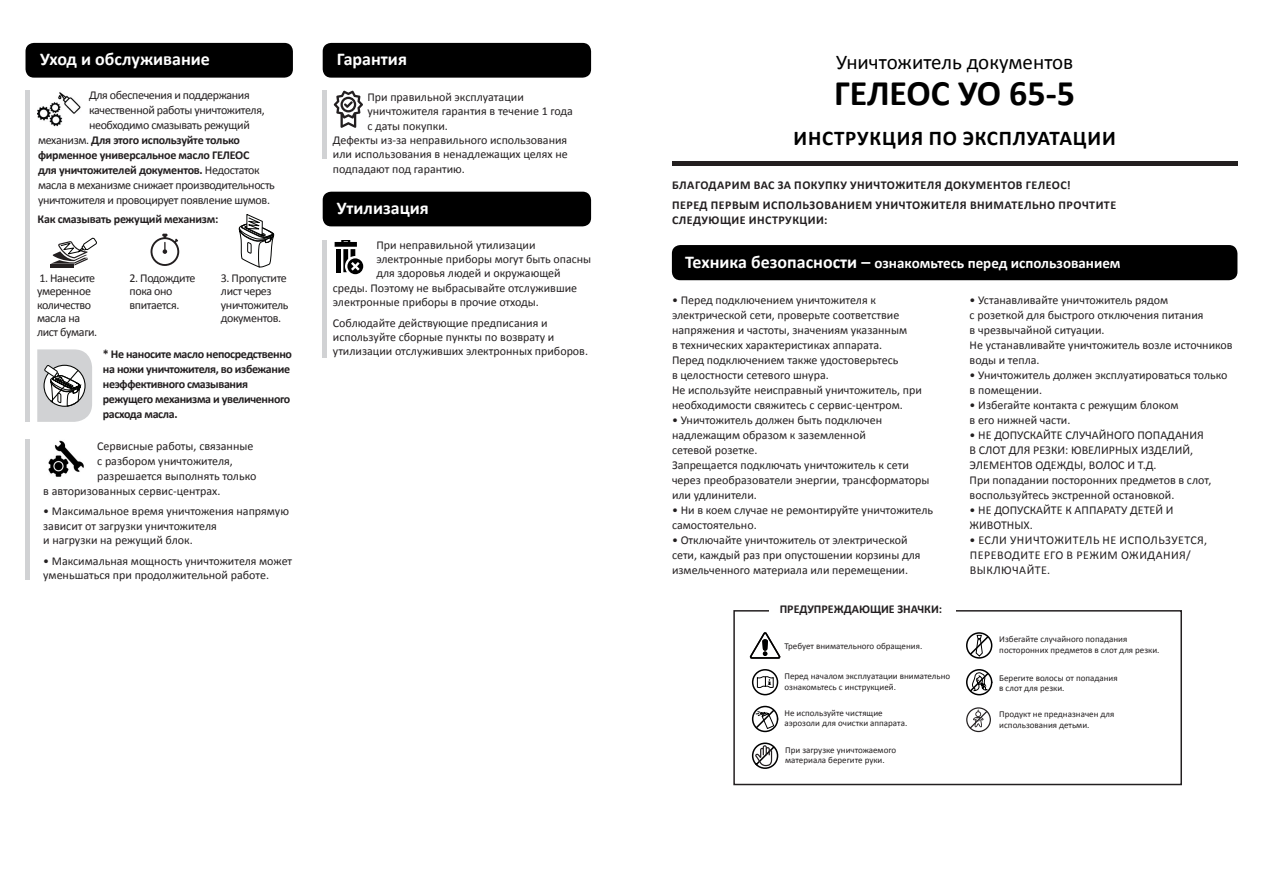
<style>
.page{position:relative;width:1263px;height:893px;background:#fff}
.page>*{position:absolute;margin:0;border:0;box-sizing:border-box;transform-origin:0 0}
.t1{font:700 36px "Calibri";color:#000}
.t2{font:700 21px "Calibri";letter-spacing:.04em;color:#000}
.t3{font:21px "Calibri";color:#000}
.t4{font:700 18px "Calibri";color:#fff}
.t5{font:700 15px "Calibri";color:#fff}
.t6{font:12px/15px "Calibri";color:#231f20}
.t7{font:12px/13.5px "Calibri";letter-spacing:-.03em;color:#231f20}
.t8{font:700 12px/15px "Calibri";letter-spacing:-.02em;color:#231f20}
.t9{font:700 12px "Calibri";letter-spacing:.04em;color:#231f20}
.t10{font:12px/15px "Calibri";letter-spacing:.04em;color:#231f20}
.t11{font:700 12px "Calibri";color:#231f20}
.t12{font:9px/10.5px "Calibri";color:#231f20}
.s1{font-weight:400}
.s2{font-size:18px}
</style>
<div class="page">
<div style="left:733px;top:610px;width:449px;height:175px;border:2px solid #231f20"></div>
<div style="left:769px;top:606px;width:186px;height:11px;background:#fff"></div>
<div style="left:966px;top:669px;width:26px;height:26px;border:2px solid #000;border-radius:50%"></div>
<div style="left:966px;top:632px;width:26px;height:27px;border:2px solid #000;border-radius:50%"></div>
<svg style="left:968px;top:634px;width:22px;height:59px"></svg>
<svg style="left:751px;top:742px;width:28px;height:27px"></svg>
<div style="left:752px;top:706px;width:26px;height:26px;border:2px solid #000;border-radius:50%"></div>
<svg style="left:754px;top:708px;width:22px;height:22px"></svg>
<svg style="left:757px;top:676px;width:17px;height:12px"></svg>
<div style="left:752px;top:669px;width:26px;height:26px;border:2px solid #000;border-radius:50%"></div>
<svg style="left:749px;top:632px;width:32px;height:27px"></svg>
<div style="left:672px;top:245px;width:565px;height:35px;background:#000;border-radius:9px"></div>
<div style="left:672px;top:161px;width:565px;height:5px;background:#231f20"></div>
<div style="left:26px;top:43px;width:267px;height:35px;background:#000;border-radius:9px"></div>
<img style="left:48px;top:440px;width:36px;height:37px">
<img style="left:38px;top:92px;width:43px;height:35px">
<hr style="left:51px;top:264px;width:23px;height:3px;background:#231f20">
<svg style="left:51px;top:237px;width:46px;height:29px"></svg>
<svg style="left:334px;top:91px;width:29px;height:37px"></svg>
<div style="left:323px;top:43px;width:268px;height:35px;background:#000;border-radius:9px"></div>
<div style="left:323px;top:192px;width:268px;height:34px;background:#000;border-radius:9px"></div>
<svg style="left:335px;top:240px;width:28px;height:34px"></svg>
<svg style="left:151px;top:234px;width:28px;height:32px"></svg>
<svg style="left:239px;top:214px;width:35px;height:54px"></svg>
<svg style="left:37px;top:349px;width:55px;height:73px"></svg>
<svg style="left:966px;top:707px;width:25px;height:25px"></svg>
<hr style="left:26px;top:90px;width:4px;height:332px;background:#d1d2d4">
<hr style="left:26px;top:439px;width:4px;height:141px;background:#d1d2d4">
<hr style="left:323px;top:90px;width:4px;height:68px;background:#d1d2d4">
<hr style="left:323px;top:240px;width:4px;height:117px;background:#d1d2d4">
<p class="t4" style="left:40px;top:48px;width:171px">Уход и обслуживание</p>
<p class="t7" style="left:89px;top:88px;width:162px">Для обеспечения и поддержания</p>
<p class="t7" style="left:89px;top:103px;width:177px">качественной работы уничтожителя,</p>
<p class="t7" style="left:89px;top:118px;width:162px">необходимо смазывать режущий</p>
<p class="t8" style="left:38px;top:133px;width:203px"><span class="s1">механизм.</span> Для этого используйте только</p>
<p class="t8" style="left:38px;top:148px;width:213px">фирменное универсальное масло ГЕЛЕОС</p>
<p class="t8" style="left:38px;top:163px;width:223px">для уничтожителей документов. <span class="s1">Недостаток</span></p>
<p class="t7" style="left:38px;top:178px;width:238px">масла в механизме снижает производительность</p>
<p class="t7" style="left:38px;top:193px;width:233px">уничтожителя и провоцирует появление шумов.</p>
<p class="t8" style="left:38px;top:211px;width:182px">Как смазывать режущий механизм:</p>
<p class="t7" style="left:129px;top:271px;width:68px">2. Подождите пока оно впитается.</p>
<p class="t7" style="left:221px;top:271px;width:69px">3. Пропустите лист через уничтожитель</p>
<p class="t7" style="left:221px;top:311px;width:62px">документов.</p>
<p class="t8" style="left:103px;top:347px;width:191px">* Не наносите масло непосредственно на ножи уничтожителя, во избежание неэффективного смазывания режущего механизма и увеличенного расхода масла.</p>
<p class="t6" style="left:97px;top:438px;width:158px">Сервисные работы, связанные</p>
<p class="t6" style="left:97px;top:453px;width:161px">с разбором уничтожителя, разрешается выполнять только</p>
<p class="t6" style="left:43px;top:483px;width:179px">в авторизованных сервис-центрах.</p>
<p class="t6" style="left:43px;top:504px;width:247px;line-height:14.4px">• Максимальное время уничтожения напрямую зависит от загрузки уничтожителя</p>
<p class="t6" style="left:43px;top:533px;width:151px">и нагрузки на режущий блок.</p>
<p class="t6" style="left:43px;top:553px;width:250px;line-height:14.4px">• Максимальная мощность уничтожителя может уменьшаться при продолжительной работе.</p>
<p class="t7" style="left:37px;top:271px;width:60px">1. Нанесите умеренное количество масла на</p>
<p class="t7" style="left:37px;top:325px;width:62px">лист бумаги.</p>
<p class="t4" style="left:337px;top:48px;width:71px">Гарантия</p>
<p class="t6" style="left:367px;top:90px;width:207px;line-height:14.4px">При правильной эксплуатации уничтожителя гарантия в течение 1 года</p>
<p class="t6" style="left:367px;top:118px;width:82px">с даты покупки.</p>
<p class="t6" style="left:333px;top:133px;width:236px;line-height:14.4px;text-align:justify">Дефекты из-за неправильного использования или использования в ненадлежащих целях не подпадают под гарантию.</p>
<p class="t4" style="left:337px;top:196px;width:93px">Утилизация</p>
<p class="t6" style="left:376px;top:237px;width:161px">При неправильной утилизации</p>
<p class="t6" style="left:376px;top:252px;width:216px">электронные приборы могут быть опасны</p>
<p class="t6" style="left:376px;top:266px;width:186px">для здоровья людей и окружающей</p>
<p class="t6" style="left:333px;top:280px;width:246px">среды. Поэтому не выбрасывайте отслужившие</p>
<p class="t6" style="left:333px;top:295px;width:208px">электронные приборы в прочие отходы.</p>
<p class="t6" style="left:333px;top:315px;width:257px;line-height:14.4px">Соблюдайте действующие предписания и используйте сборные пункты по возврату и утилизации отслуживших электронных приборов.</p>
<p class="t3" style="left:836px;top:49px;width:239px">Уничтожитель документов</p>
<p class="t1" style="left:834px;top:70px;width:242px">ГЕЛЕОС УО 65-5</p>
<p class="t2" style="left:793px;top:125px;width:324px">ИНСТРУКЦИЯ ПО ЭКСПЛУАТАЦИИ</p>
<p class="t9" style="left:672px;top:177px;width:400px">БЛАГОДАРИМ ВАС ЗА ПОКУПКУ УНИЧТОЖИТЕЛЯ ДОКУМЕНТОВ ГЕЛЕОС!</p>
<p class="t9" style="left:672px;top:198px;width:446px">ПЕРЕД ПЕРВЫМ ИСПОЛЬЗОВАНИЕМ УНИЧТОЖИТЕЛЯ ВНИМАТЕЛЬНО ПРОЧТИТЕ</p>
<p class="t9" style="left:672px;top:212px;width:157px">СЛЕДУЮЩИЕ ИНСТРУКЦИИ:</p>
<p class="t5" style="left:685px;top:253px;width:437px"><span class="s2">Техника безопасности –</span> ознакомьтесь перед использованием</p>
<p class="t6" style="left:672px;top:293px;width:229px">• Перед подключением уничтожителя к электрической сети, проверьте соответствие</p>
<p class="t6" style="left:672px;top:323px;width:237px">напряжения и частоты, значениям указанным</p>
<p class="t6" style="left:672px;top:338px;width:212px">в технических характеристиках аппарата.</p>
<p class="t6" style="left:672px;top:353px;width:228px">Перед подключением также удостоверьтесь</p>
<p class="t6" style="left:672px;top:368px;width:158px">в целостности сетевого шнура.</p>
<p class="t6" style="left:672px;top:383px;width:251px">Не используйте неисправный уничтожитель, при необходимости свяжитесь с сервис-центром.</p>
<p class="t6" style="left:672px;top:413px;width:212px">• Уничтожитель должен быть подключен надлежащим образом к заземленной</p>
<p class="t6" style="left:672px;top:443px;width:87px">сетевой розетке.</p>
<p class="t6" style="left:672px;top:458px;width:259px">Запрещается подключать уничтожитель к сети через преобразователи энергии, трансформаторы или удлинители.</p>
<p class="t6" style="left:672px;top:503px;width:263px">• Ни в коем случае не ремонтируйте уничтожитель самостоятельно.</p>
<p class="t6" style="left:672px;top:533px;width:250px">• Отключайте уничтожитель от электрической сети, каждый раз при опустошении корзины для измельченного материала или перемещении.</p>
<p class="t11" style="left:780px;top:602px;width:164px">ПРЕДУПРЕЖДАЮЩИЕ ЗНАЧКИ:</p>
<p class="t12" style="left:784px;top:640px;width:139px">Требует внимательного обращения.</p>
<p class="t12" style="left:784px;top:671px;width:167px">Перед началом эксплуатации внимательно ознакомьтесь с инструкцией.</p>
<p class="t12" style="left:784px;top:707px;width:100px">Не используйте чистящие</p>
<p class="t12" style="left:784px;top:718px;width:124px">аэрозоли для очистки аппарата.</p>
<p class="t12" style="left:785px;top:744px;width:112px">При загрузке уничтожаемого</p>
<p class="t12" style="left:785px;top:755px;width:101px">материала берегите руки.</p>
<p class="t6" style="left:970px;top:293px;width:200px">• Устанавливайте уничтожитель рядом</p>
<p class="t6" style="left:970px;top:308px;width:235px">с розеткой для быстрого отключения питания</p>
<p class="t6" style="left:970px;top:323px;width:136px">в чрезвычайной ситуации.</p>
<p class="t6" style="left:970px;top:338px;width:265px">Не устанавливайте уничтожитель возле источников воды и тепла.</p>
<p class="t6" style="left:970px;top:368px;width:259px">• Уничтожитель должен эксплуатироваться только в помещении.</p>
<p class="t6" style="left:970px;top:398px;width:210px">• Избегайте контакта с режущим блоком</p>
<p class="t6" style="left:970px;top:413px;width:102px">в его нижней части.</p>
<p class="t6" style="left:970px;top:428px;width:236px">• НЕ ДОПУСКАЙТЕ СЛУЧАЙНОГО ПОПАДАНИЯ<br>В СЛОТ ДЛЯ РЕЗКИ: ЮВЕЛИРНЫХ ИЗДЕЛИЙ,<br>ЭЛЕМЕНТОВ ОДЕЖДЫ, ВОЛОС И Т.Д.</p>
<p class="t6" style="left:970px;top:473px;width:243px">При попадании посторонних предметов в слот, воспользуйтесь экстренной остановкой.</p>
<p class="t6" style="left:970px;top:503px;width:205px">• НЕ ДОПУСКАЙТЕ К АППАРАТУ ДЕТЕЙ И<br>ЖИВОТНЫХ.</p>
<p class="t10" style="left:970px;top:533px;width:239px">• ЕСЛИ УНИЧТОЖИТЕЛЬ НЕ ИСПОЛЬЗУЕТСЯ,<br>ПЕРЕВОДИТЕ ЕГО В РЕЖИМ ОЖИДАНИЯ/<br>ВЫКЛЮЧАЙТЕ.</p>
<p class="t12" style="left:999px;top:634px;width:129px">Избегайте случайного попадания</p>
<p class="t12" style="left:999px;top:645px;width:162px">посторонних предметов в слот для резки.</p>
<p class="t12" style="left:999px;top:672px;width:120px">Берегите волосы от попадания</p>
<p class="t12" style="left:999px;top:683px;width:67px">в слот для резки.</p>
<p class="t12" style="left:999px;top:709px;width:117px">Продукт не предназначен для использования детьми.</p>
</div>
